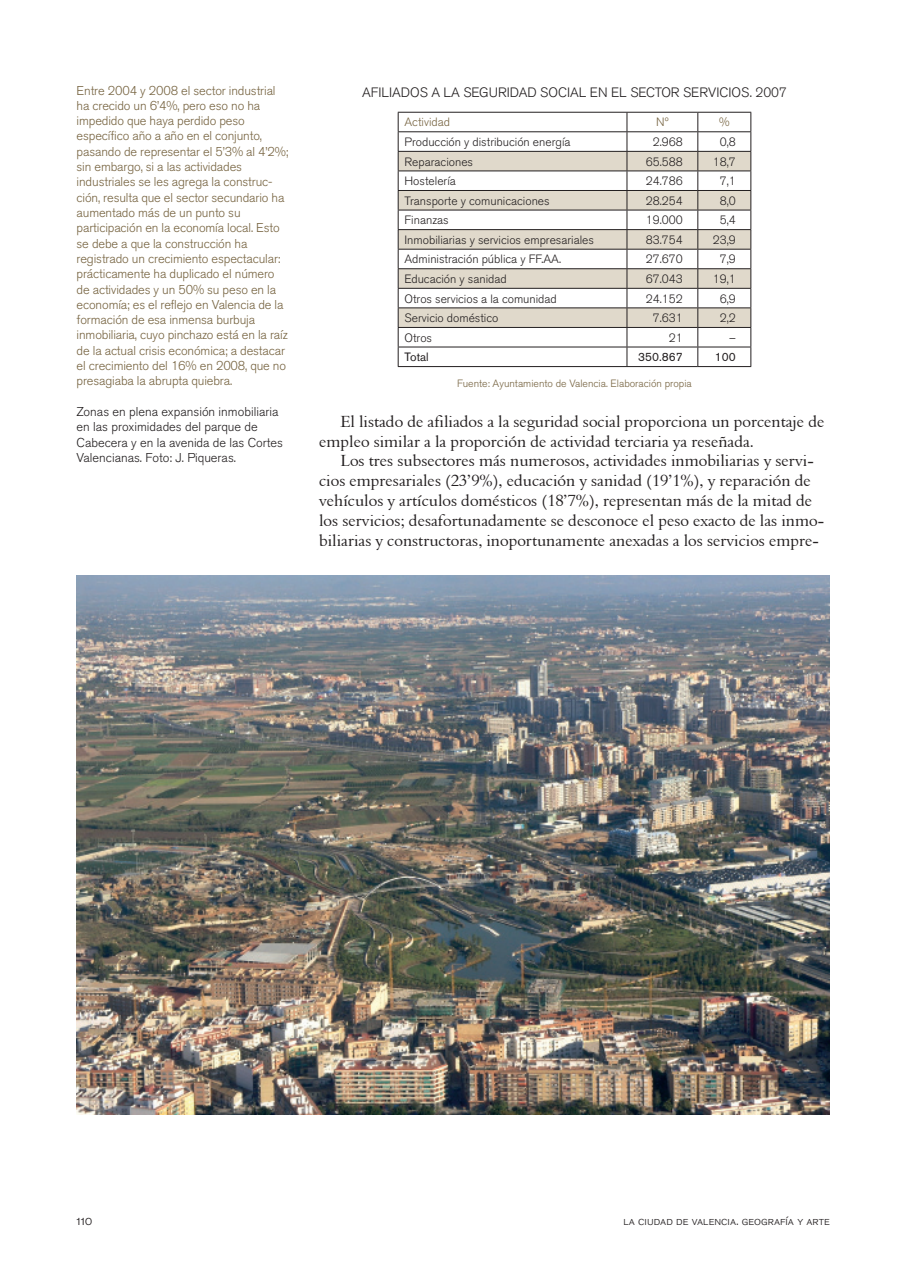
<style>
.page{position:relative;width:915px;height:1276px;background:#fff}
.page>*{position:absolute;margin:0;border:0;box-sizing:border-box;transform-origin:0 0}
.TEXTO{font:16.5px/19.8px "Aldine 401 BT Roman A";color:#231f20}
.TEXTO-2{font:300 13.5px "Akzidenz Grotesk BQ";color:#231f20}
.t1{font:13.5px "Akzidenz Grotesk BQ Light SC";color:#231f20}
.DESTACADOS{font:300 12.75px/15.3px "Akzidenz Grotesk BQ";letter-spacing:-.01em;color:#766340}
.t2{font:300 12.75px/15.3px "Akzidenz Grotesk BQ";color:#231f20}
.t3{font:300 12px "Akzidenz Grotesk BQ";color:#231f20}
.t4{font:12px "Akzidenz Grotesk BQ Light SC";color:#231f20}
.t5{font:12px "Akzidenz Grotesk BQ";color:#231f20}
.t6{font:300 12px "Akzidenz Grotesk BQ";color:#766340}
.TEXTO-3{font:300 10.5px "Akzidenz Grotesk BQ";color:#766340}
</style>
<div class="page">
<svg style="left:398px;top:152px;width:352px;height:175px;fill:#e0d9cb"></svg>
<hr style="left:397px;top:112px;width:229px;height:1px;background:#231f20">
<hr style="left:626px;top:112px;width:71px;height:1px;background:#231f20">
<hr style="left:697px;top:112px;width:54px;height:1px;background:#231f20">
<hr style="left:397px;top:131px;width:229px;height:1px;background:#231f20">
<hr style="left:626px;top:131px;width:71px;height:1px;background:#231f20">
<hr style="left:697px;top:131px;width:54px;height:1px;background:#231f20">
<hr style="left:397px;top:151px;width:229px;height:1px;background:#231f20">
<hr style="left:626px;top:151px;width:71px;height:1px;background:#231f20">
<hr style="left:697px;top:151px;width:54px;height:1px;background:#231f20">
<hr style="left:397px;top:170px;width:229px;height:1px;background:#231f20">
<hr style="left:626px;top:170px;width:71px;height:1px;background:#231f20">
<hr style="left:697px;top:170px;width:54px;height:1px;background:#231f20">
<hr style="left:397px;top:190px;width:229px;height:1px;background:#231f20">
<hr style="left:626px;top:190px;width:71px;height:1px;background:#231f20">
<hr style="left:697px;top:190px;width:54px;height:1px;background:#231f20">
<hr style="left:397px;top:210px;width:229px;height:1px;background:#231f20">
<hr style="left:626px;top:210px;width:71px;height:1px;background:#231f20">
<hr style="left:697px;top:210px;width:54px;height:1px;background:#231f20">
<hr style="left:397px;top:229px;width:229px;height:1px;background:#231f20">
<hr style="left:626px;top:229px;width:71px;height:1px;background:#231f20">
<hr style="left:697px;top:229px;width:54px;height:1px;background:#231f20">
<hr style="left:397px;top:249px;width:229px;height:1px;background:#231f20">
<hr style="left:626px;top:249px;width:71px;height:1px;background:#231f20">
<hr style="left:697px;top:249px;width:54px;height:1px;background:#231f20">
<hr style="left:397px;top:268px;width:229px;height:1px;background:#231f20">
<hr style="left:626px;top:268px;width:71px;height:1px;background:#231f20">
<hr style="left:697px;top:268px;width:54px;height:1px;background:#231f20">
<hr style="left:397px;top:288px;width:229px;height:1px;background:#231f20">
<hr style="left:626px;top:288px;width:71px;height:1px;background:#231f20">
<hr style="left:697px;top:288px;width:54px;height:1px;background:#231f20">
<hr style="left:397px;top:307px;width:229px;height:1px;background:#231f20">
<hr style="left:626px;top:307px;width:71px;height:1px;background:#231f20">
<hr style="left:697px;top:307px;width:54px;height:1px;background:#231f20">
<hr style="left:397px;top:327px;width:229px;height:1px;background:#231f20">
<hr style="left:626px;top:327px;width:71px;height:1px;background:#231f20">
<hr style="left:697px;top:327px;width:54px;height:1px;background:#231f20">
<hr style="left:397px;top:347px;width:229px;height:1px;background:#231f20">
<svg style="left:397px;top:113px;width:1px;height:253px"></svg>
<hr style="left:626px;top:347px;width:71px;height:1px;background:#231f20">
<svg style="left:626px;top:113px;width:1px;height:253px"></svg>
<hr style="left:697px;top:347px;width:54px;height:1px;background:#231f20">
<svg style="left:697px;top:113px;width:1px;height:253px"></svg>
<svg style="left:750px;top:113px;width:1px;height:253px"></svg>
<hr style="left:397px;top:366px;width:229px;height:1px;background:#231f20">
<hr style="left:626px;top:366px;width:71px;height:1px;background:#231f20">
<hr style="left:697px;top:366px;width:54px;height:1px;background:#231f20">
<img style="left:77px;top:575px;width:752px;height:539px">
<p class="DESTACADOS" style="left:77px;top:83px;width:213px">Entre 2004 y 2008 el sector industrial ha crecido un 6’4%, pero eso no ha impedido que haya perdido peso específico año a año en el conjunto, pasando de representar el 5’3% al 4’2%; sin embargo, si a las actividades industriales se les agrega la construc&shy;ción, resulta que el sector secundario ha aumentado más de un punto su participación en la economía local. Esto se debe a que la construcción ha registrado un crecimiento espectacular: prácticamente ha duplicado el número de actividades y un 50% su peso en la economía; es el reflejo en Valencia de la formación de esa inmensa burbuja inmobiliaria, cuyo pinchazo está en la raíz de la actual crisis económica; a destacar el crecimiento del 16% en 2008, que no presagiaba la abrupta quiebra.</p>
<p class="t2" style="left:77px;top:404px;width:208px">Zonas en plena expansión inmobiliaria en las proximidades del parque de Cabecera y en la avenida de las Cortes Valencianas. Foto: J. Piqueras.</p>
<p class="TEXTO-2" style="left:362px;top:85px;width:426px">AFILIADOS A LA SEGURIDAD SOCIAL EN EL SECTOR SERVICIOS. 2007</p>
<p class="t6" style="left:404px;top:116px;width:47px">Actividad</p>
<p class="t6" style="left:656px;top:116px;width:14px">Nº</p>
<p class="t6" style="left:718px;top:116px;width:12px">%</p>
<p class="t3" style="left:404px;top:135px;width:167px">Producción y distribución energía</p>
<p class="t3" style="left:652px;top:135px;width:31px">2.968</p>
<p class="t3" style="left:719px;top:135px;width:17px">0,8</p>
<p class="t3" style="left:404px;top:155px;width:70px">Reparaciones</p>
<p class="t3" style="left:645px;top:155px;width:38px">65.588</p>
<p class="t3" style="left:712px;top:155px;width:24px">18,7</p>
<p class="t3" style="left:404px;top:174px;width:53px">Hostelería</p>
<p class="t3" style="left:645px;top:174px;width:38px">24.786</p>
<p class="t3" style="left:719px;top:174px;width:17px">7,1</p>
<p class="t3" style="left:404px;top:194px;width:147px">Transporte y comunicaciones</p>
<p class="t3" style="left:645px;top:194px;width:38px">28.254</p>
<p class="t3" style="left:719px;top:194px;width:17px">8,0</p>
<p class="t3" style="left:404px;top:213px;width:45px">Finanzas</p>
<p class="t3" style="left:645px;top:213px;width:38px">19.000</p>
<p class="t3" style="left:719px;top:213px;width:17px">5,4</p>
<p class="t3" style="left:404px;top:233px;width:191px">Inmobiliarias y servicios empresariales</p>
<p class="t3" style="left:645px;top:233px;width:38px">83.754</p>
<p class="t3" style="left:712px;top:233px;width:24px">23,9</p>
<p class="t3" style="left:404px;top:252px;width:158px">Administración pública y FF.AA.</p>
<p class="t3" style="left:645px;top:252px;width:38px">27.670</p>
<p class="t3" style="left:719px;top:252px;width:17px">7,9</p>
<p class="t3" style="left:404px;top:272px;width:104px">Educación y sanidad</p>
<p class="t3" style="left:645px;top:272px;width:38px">67.043</p>
<p class="t3" style="left:712px;top:272px;width:24px">19,1</p>
<p class="t3" style="left:404px;top:292px;width:154px">Otros servicios a la comunidad</p>
<p class="t3" style="left:645px;top:292px;width:38px">24.152</p>
<p class="t3" style="left:719px;top:292px;width:17px">6,9</p>
<p class="t3" style="left:404px;top:311px;width:95px">Servicio doméstico</p>
<p class="t3" style="left:652px;top:311px;width:31px">7.631</p>
<p class="t3" style="left:719px;top:311px;width:17px">2,2</p>
<p class="t3" style="left:404px;top:331px;width:29px">Otros</p>
<p class="t3" style="left:668px;top:331px;width:15px">21</p>
<p class="t3" style="left:729px;top:331px;width:8px">–</p>
<p class="t5" style="left:404px;top:350px;width:26px">Total</p>
<p class="t5" style="left:638px;top:350px;width:46px">350.867</p>
<p class="t5" style="left:714px;top:350px;width:22px">100</p>
<p class="TEXTO-3" style="left:457px;top:377px;width:236px">Fuente: Ayuntamiento de Valencia. Elaboración propia</p>
<p class="TEXTO" style="left:319px;top:411px;width:506px;text-indent:21px">El listado de afiliados a la seguridad social proporciona un porcentaje de empleo similar a la proporción de actividad terciaria ya reseñada.</p>
<p class="TEXTO" style="left:319px;top:451px;width:506px;text-indent:21px">Los tres subsectores más numerosos, actividades inmobiliarias y servi&shy;cios empresariales (23’9%), educación y sanidad (19’1%), y reparación de vehículos y artículos domésticos (18’7%), representan más de la mitad de los servicios; desafortunadamente se desconoce el peso exacto de las inmo&shy;biliarias y constructoras, inoportunamente anexadas a los servicios empre-</p>
<p class="t1" style="left:77px;top:1212px;width:17px">110</p>
<p class="t4" style="left:623px;top:1213px;width:208px">la ciudad de valencia. geografía y arte</p>
</div>
